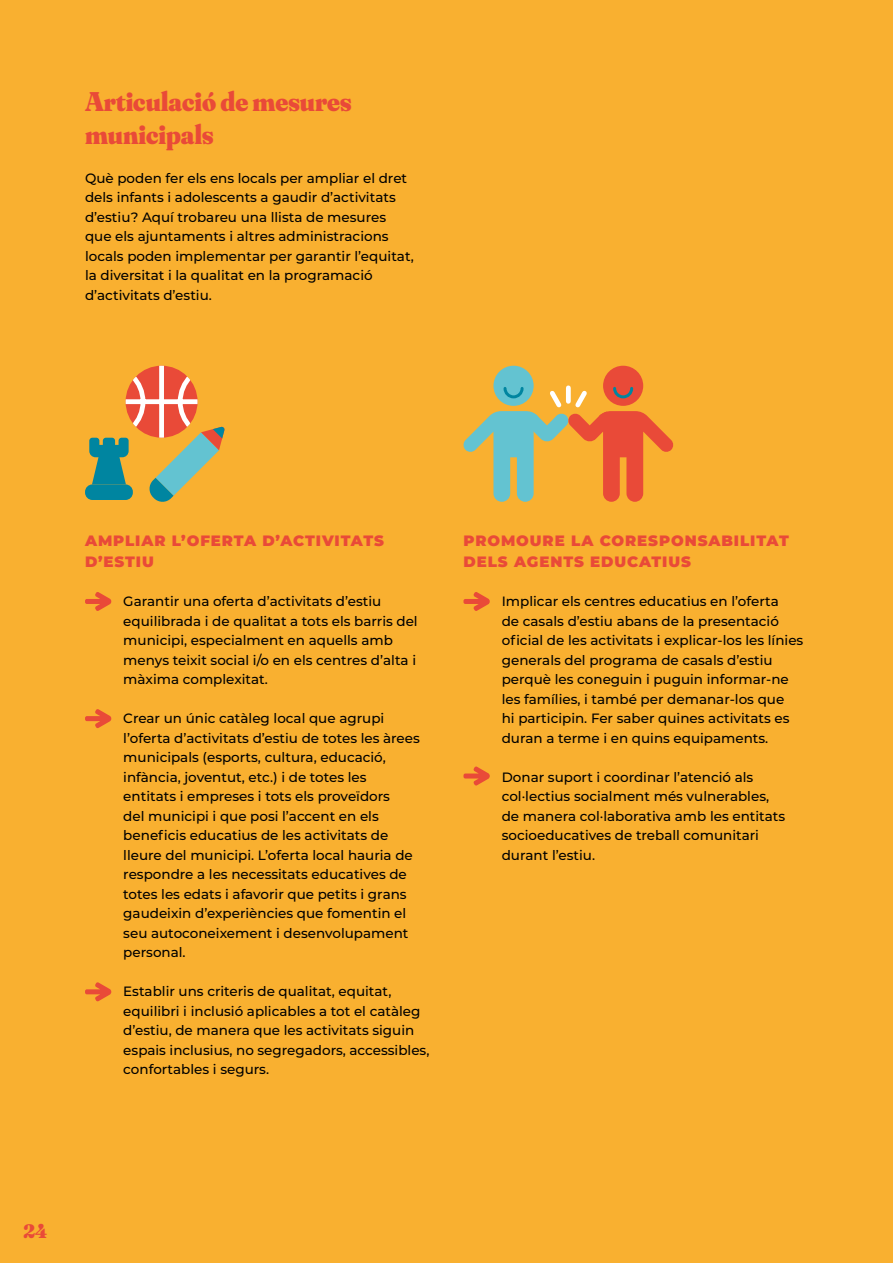
<style>
.page{position:relative;width:893px;height:1263px;background:#f9b030}
.page>*{position:absolute;margin:0;border:0;box-sizing:border-box;transform-origin:0 0}
.t1{font:900 27px/32.4px "Fraunces 144 pt Soft";color:#e94a38}
.t2{font:900 19.5px "Fraunces 144 pt Soft";color:#e94a38}
.t3{font:900 15px/21px "Montserrat";letter-spacing:.06em;color:#e94a38}
.t4{font:500 13.5px/19.5px "Montserrat";color:#000}
</style>
<div class="page">
<svg style="left:85px;top:709px;width:27px;height:19px"></svg>
<svg style="left:85px;top:592px;width:27px;height:19px"></svg>
<svg style="left:463px;top:592px;width:27px;height:19px"></svg>
<svg style="left:463px;top:766px;width:27px;height:20px"></svg>
<svg style="left:85px;top:982px;width:27px;height:19px"></svg>
<svg style="left:85px;top:484px;width:48px;height:16px"></svg>
<svg style="left:89px;top:366px;width:136px;height:136px"></svg>
<div style="left:493px;top:366px;width:41px;height:40px;background:#63c3d1;border-radius:20px"></div>
<div style="left:603px;top:366px;width:40px;height:40px;background:#e94a38;border-radius:20px"></div>
<svg style="left:463px;top:383px;width:211px;height:119px"></svg>
<h1 class="t1" style="left:85px;top:84px;width:268px">Articulació de mesures municipals</h1>
<p class="t4" style="left:85px;top:168px;width:330px">Què poden fer els ens locals per ampliar el dret dels infants i adolescents a gaudir d’activitats d’estiu? Aquí trobareu una llista de mesures que els ajuntaments i altres administracions locals poden implementar per garantir l’equitat, la diversitat i la qualitat en la programació d’activitats d’estiu.</p>
<p class="t3" style="left:85px;top:529px;width:300px">AMPLIAR L’OFERTA D’ACTIVITATS<br>D’ESTIU</p>
<p class="t4" style="left:123px;top:591px;width:296px">Garantir una oferta d’activitats d’estiu equilibrada i de qualitat a tots els barris del municipi, especialment en aquells amb menys teixit social i/o en els centres d’alta i màxima complexitat.</p>
<p class="t4" style="left:123px;top:708px;width:298px">Crear un únic catàleg local que agrupi l’oferta d’activitats d’estiu de totes les àrees municipals (esports, cultura, educació, infància, joventut, etc.) i de totes les entitats i empreses i tots els proveïdors<br>del municipi i que posi l’accent en els beneficis educatius de les activitats de lleure del municipi. L’oferta local hauria de respondre a les necessitats educatives de totes les edats i afavorir que petits i grans gaudeixin d’experiències que fomentin el seu autoconeixement i desenvolupament personal.</p>
<p class="t4" style="left:123px;top:981px;width:308px">Establir uns criteris de qualitat, equitat, equilibri i inclusió aplicables a tot el catàleg d’estiu, de manera que les activitats siguin espais inclusius, no segregadors, accessibles, confortables i segurs.</p>
<p class="t3" style="left:463px;top:529px;width:327px">PROMOURE LA CORESPONSABILITAT<br>DELS AGENTS EDUCATIUS</p>
<p class="t4" style="left:502px;top:591px;width:303px">Implicar els centres educatius en l’oferta<br>de casals d’estiu abans de la presentació oficial de les activitats i explicar-los les línies generals del programa de casals d’estiu perquè les coneguin i puguin informar-ne les famílies, i també per demanar-los que<br>hi participin. Fer saber quines activitats es duran a terme i en quins equipaments.</p>
<p class="t4" style="left:502px;top:766px;width:285px">Donar suport i coordinar l’atenció als col·lectius socialment més vulnerables, de manera col·laborativa amb les entitats socioeducatives de treball comunitari durant l’estiu.</p>
<h2 class="t2" style="left:23px;top:1216px;width:25px">24</h2>
</div>
